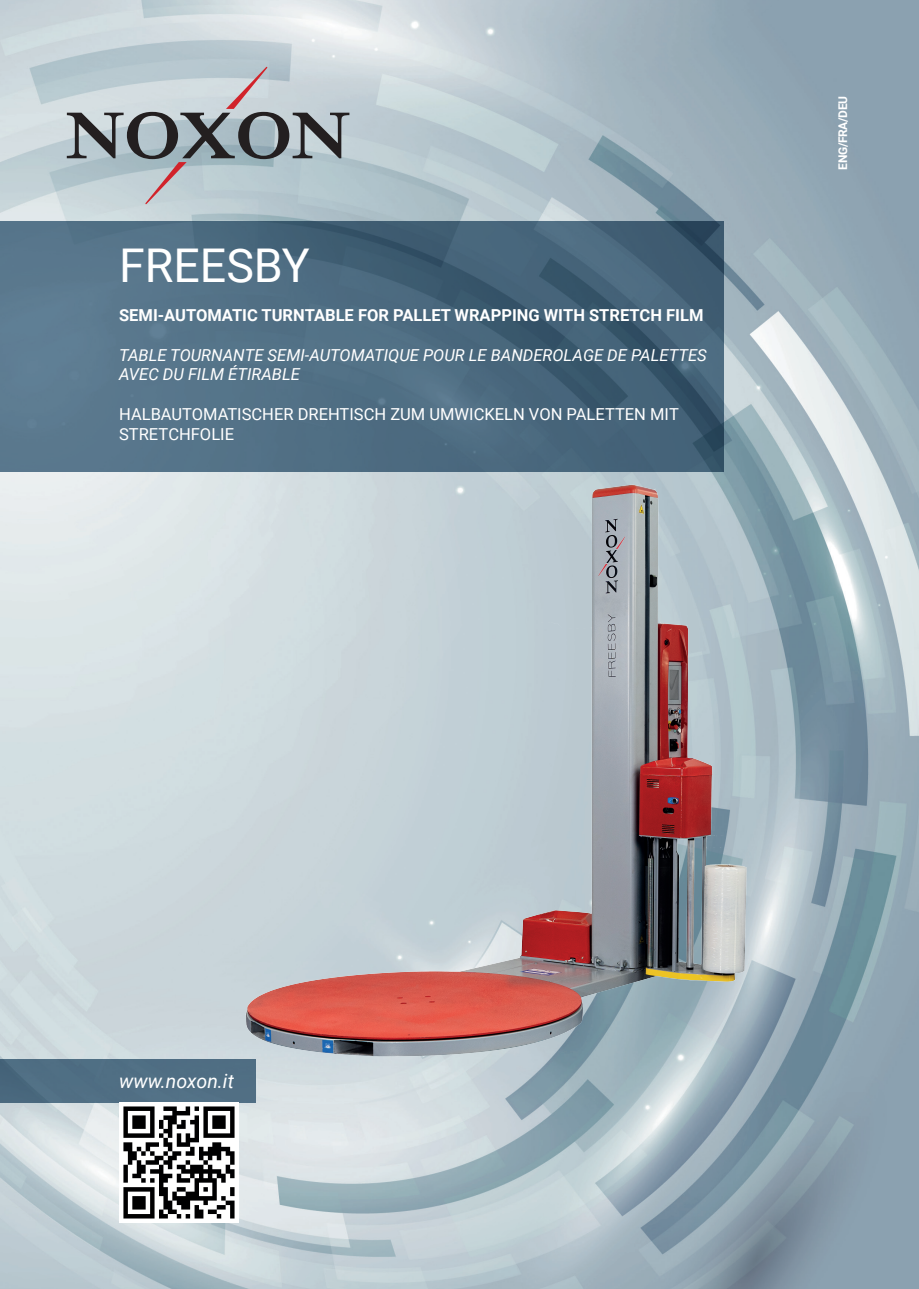
<style>
.page{position:relative;width:919px;height:1289px;background:#fff}
.page>*{position:absolute;margin:0;border:0;box-sizing:border-box;transform-origin:0 0}
.t1{font:46.5px "Roboto";color:#fff}
.t2{font:italic 19.5px "Roboto";color:#fff}
.t3{font:italic 16.5px/19.8px "Roboto";color:#fff}
.t4{font:16.5px/19.8px "Roboto";color:#fff}
.t5{font:700 16.5px "Roboto";color:#fff}
.t6{font:700 12px "Roboto";letter-spacing:-.03em;color:#fff}
</style>
<div class="page">
<img style="left:0;top:0;width:918px;height:1288px">
<svg style="left:67px;top:66px;width:282px;height:138px"></svg>
<svg style="left:0;top:221px;width:723px;height:251px;fill:#4f6e83"></svg>
<div style="left:0;top:1059px;width:255px;height:43px;background:#506f84"></div>
<img style="left:129px;top:472px;width:747px;height:619px">
<img style="left:119px;top:1102px;width:120px;height:120px">
<h1 class="t1" style="left:119px;top:232px;width:192px">FREESBY</h1>
<p class="t5" style="left:119px;top:304px;width:586px">SEMI-AUTOMATIC TURNTABLE FOR PALLET WRAPPING WITH STRETCH FILM</p>
<p class="t3" style="left:119px;top:344px;width:589px">TABLE TOURNANTE SEMI-AUTOMATIQUE POUR LE BANDEROLAGE DE PALETTES<br>AVEC DU FILM ÉTIRABLE</p>
<p class="t4" style="left:119px;top:403px;width:561px">HALBAUTOMATISCHER DREHTISCH ZUM UMWICKELN VON PALETTEN MIT<br>STRETCHFOLIE</p>
<p class="t6" style="left:834px;top:170px;width:75px;rotate:-90deg">ENG/FRA/DEU</p>
<p class="t2" style="left:119px;top:1067px;width:116px">www.noxon.it</p>
</div>
